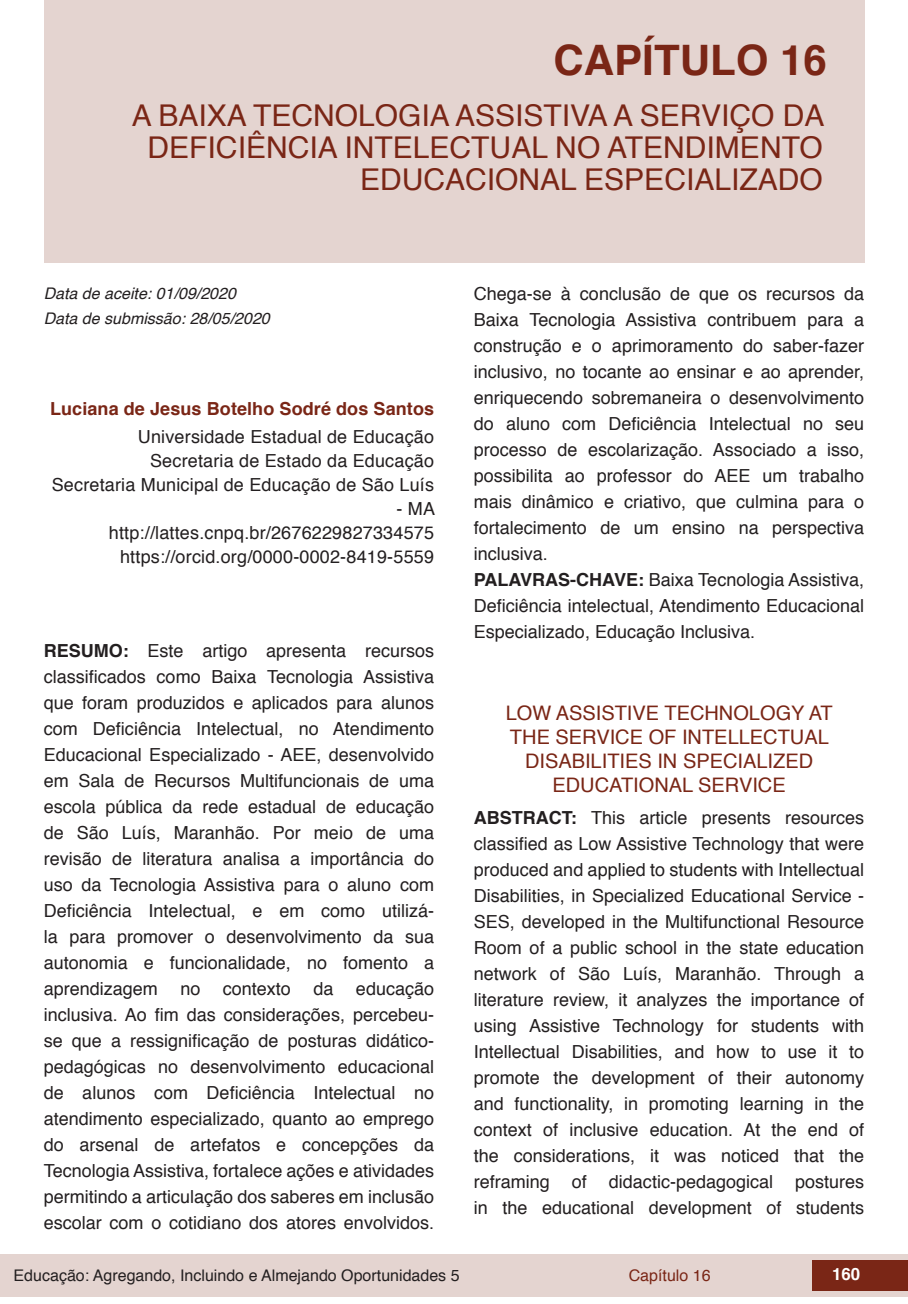
<style>
.page{position:relative;width:908px;height:1304px;background:#fff}
.page>*{position:absolute;margin:0;border:0;box-sizing:border-box;transform-origin:0 0}
.capítulos{font:700 42px "Helvetica";color:#7a2616}
.nome_artigos{font:30px/32px "Helvetica";color:#7a2616;text-align:right}
.título_Inglês{font:20px/24px "Helvetica";color:#7a2616;text-align:center}
.Resumos_e_PC_TXT{font:18px/26px "Helvetica";color:#231f20;text-align:justify}
.info_autores{font:18px "Helvetica";letter-spacing:.01em;color:#231f20}
.nome_autores{font:700 18px "Helvetica";letter-spacing:.005em;color:#7a2616}
.t1{font:700 16.8px "Helvetica";color:#fff}
.t2{font:16px "Helvetica";color:#231f20}
.data{font:italic 16px "Helvetica";color:#231f20}
.t3{font:16px "Helvetica";color:#7a2616}
.s1{font-weight:700}
</style>
<div class="page">
<div style="left:0;top:1254px;width:906px;height:43px;background:#e4d4d0"></div>
<div style="left:812px;top:1261px;width:95px;height:30px;background:#7a2616"></div>
<div style="left:44px;top:0;width:819px;height:263px;background:#e4d4d0"></div>
<p class="capítulos" style="left:553px;top:26px;width:275px">CAPÍTULO 16</p>
<p class="nome_artigos" style="left:132px;top:101px;width:694px">A BAIXA TECNOLOGIA ASSISTIVA A SERVIÇO DA<br>DEFICIÊNCIA INTELECTUAL NO ATENDIMENTO<br>EDUCACIONAL ESPECIALIZADO</p>
<p class="data" style="left:44px;top:280px;width:194px">Data de aceite: 01/09/2020</p>
<p class="data" style="left:44px;top:306px;width:227px">Data de submissão: 28/05/2020</p>
<p class="nome_autores" style="left:50px;top:395px;width:385px">Luciana de Jesus Botelho Sodré dos Santos</p>
<p class="info_autores" style="left:138px;top:423px;width:297px">Universidade Estadual de Educação</p>
<p class="info_autores" style="left:150px;top:447px;width:285px">Secretaria de Estado da Educação</p>
<p class="info_autores" style="left:52px;top:471px;width:383px">Secretaria Municipal de Educação de São Luís</p>
<p class="info_autores" style="left:396px;top:495px;width:40px">- MA</p>
<p class="info_autores" style="left:109px;top:519px;width:326px">http://lattes.cnpq.br/2676229827334575</p>
<p class="info_autores" style="left:120px;top:543px;width:315px">https://orcid.org/0000-0002-8419-5559</p>
<p class="Resumos_e_PC_TXT" style="left:44px;top:638px;width:392px"><span class="s1">RESUMO:</span> Este artigo apresenta recursos classificados como Baixa Tecnologia Assistiva que foram produzidos e aplicados para alunos com Deficiência Intelectual, no Atendimento Educacional Especializado - AEE, desenvolvido em Sala de Recursos Multifuncionais de uma escola pública da rede estadual de educação de São Luís, Maranhão. Por meio de uma revisão de literatura analisa a importância do uso da Tecnologia Assistiva para o aluno com Deficiência Intelectual, e em como utilizá&shy;la para promover o desenvolvimento da sua autonomia e funcionalidade, no fomento a aprendizagem no contexto da educação inclusiva. Ao fim das considerações, percebeu&shy;se que a ressignificação de posturas didático&shy;pedagógicas no desenvolvimento educacional de alunos com Deficiência Intelectual no atendimento especializado, quanto ao emprego do arsenal de artefatos e concepções da Tecnologia Assistiva, fortalece ações e atividades permitindo a articulação dos saberes em inclusão escolar com o cotidiano dos atores envolvidos.</p>
<p class="Resumos_e_PC_TXT" style="left:473px;top:281px;width:392px">Chega-se à conclusão de que os recursos da Baixa Tecnologia Assistiva contribuem para a construção e o aprimoramento do saber-fazer inclusivo, no tocante ao ensinar e ao aprender, enriquecendo sobremaneira o desenvolvimento do aluno com Deficiência Intelectual no seu processo de escolarização. Associado a isso, possibilita ao professor do AEE um trabalho mais dinâmico e criativo, que culmina para o fortalecimento de um ensino na perspectiva inclusiva.</p>
<p class="Resumos_e_PC_TXT" style="left:473px;top:567px;width:392px"><span class="s1">PALAVRAS-CHAVE:</span> Baixa Tecnologia Assistiva, Deficiência intelectual, Atendimento Educacional Especializado, Educação Inclusiva.</p>
<p class="título_Inglês" style="left:505px;top:702px;width:328px">LOW ASSISTIVE TECHNOLOGY AT<br>THE SERVICE OF INTELLECTUAL<br>DISABILITIES IN SPECIALIZED<br>EDUCATIONAL SERVICE</p>
<p class="Resumos_e_PC_TXT" style="left:473px;top:805px;width:392px"><span class="s1">ABSTRACT:</span> This article presents resources classified as Low Assistive Technology that were produced and applied to students with Intellectual Disabilities, in Specialized Educational Service - SES, developed in the Multifunctional Resource Room of a public school in the state education network of São Luís, Maranhão. Through a literature review, it analyzes the importance of using Assistive Technology for students with Intellectual Disabilities, and how to use it to promote the development of their autonomy and functionality, in promoting learning in the context of inclusive education. At the end of the considerations, it was noticed that the reframing of didactic-pedagogical postures in the educational development of students</p>
<p class="t2" style="left:14px;top:1263px;width:447px">Educação: Agregando, Incluindo e Almejando Oportunidades 5</p>
<p class="t3" style="left:628px;top:1263px;width:83px">Capítulo 16</p>
<p class="t1" style="left:831px;top:1261px;width:30px">160</p>
</div>
